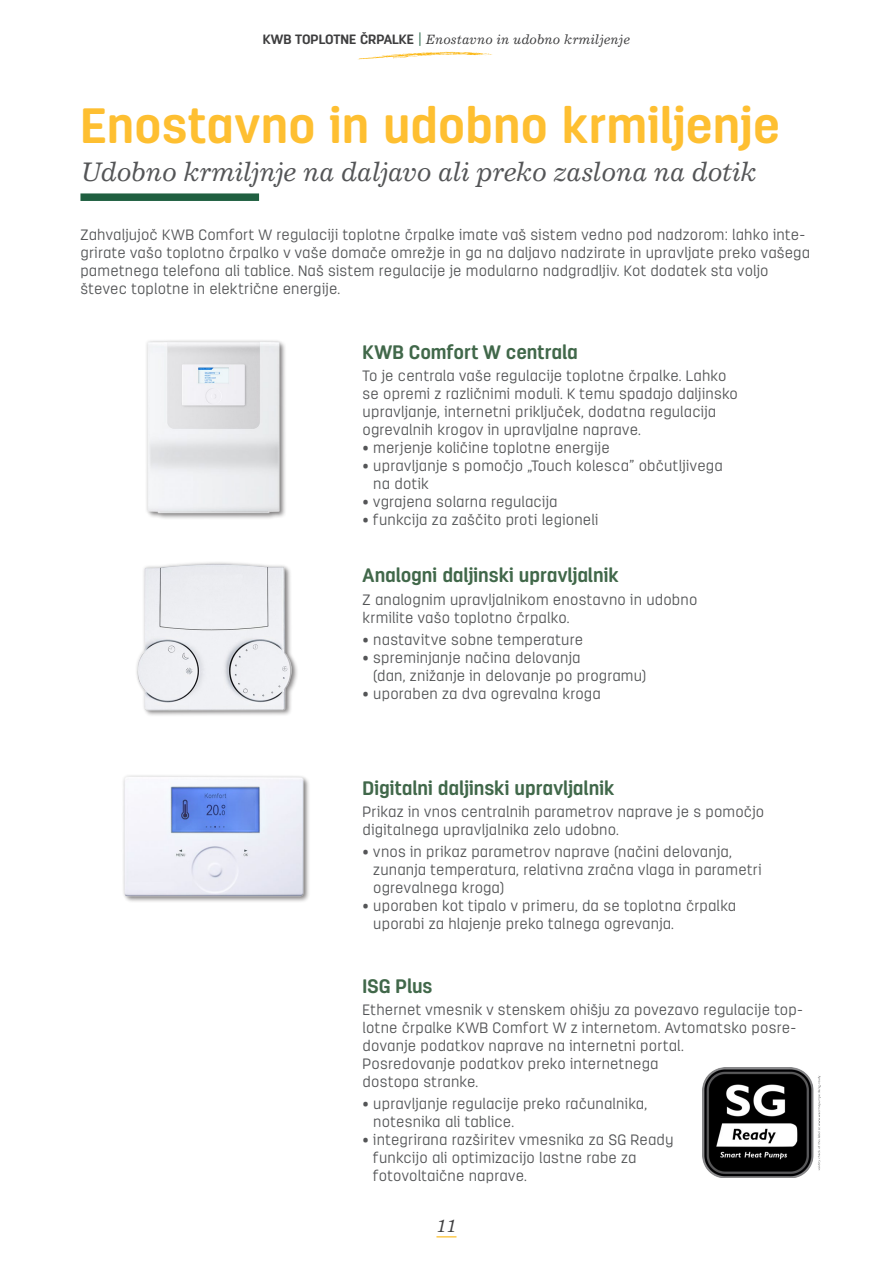
<style>
.page{position:relative;width:893px;height:1263px;background:#fff}
.page>*{position:absolute;margin:0;border:0;box-sizing:border-box;transform-origin:0 0}
._11_Titel_1{font:700 49.5px "Antartida Rounded";letter-spacing:-.005em;color:#febf31}
._12_Titel_2{font:italic 27px "Excelsior CE";letter-spacing:-.02em;color:#545557}
._15_Titel_Tabelle_Gr{font:700 19.5px "Antartida Rounded";letter-spacing:-.005em;color:#41684a}
.t1{font:italic 18px "Excelsior CE";color:#3e3e3f}
._21_Standard_10pt{font:300 15px/18px "Antartida Rounded";letter-spacing:.01em;color:#545557}
.t2{font:italic 13.5px "Excelsior CE";color:#3e3e3f}
.t3{font:700 13.5px "Antartida Rounded";color:#3e3e3f}
.s1{color:#1f5f40}
</style>
<div class="page">
<div style="left:80px;top:193px;width:179px;height:8px;background:#1f5f40"></div>
<img style="left:146px;top:340px;width:139px;height:179px">
<div style="left:136px;top:562px;width:163px;height:155px;background:#231f20;opacity:.5"></div>
<img style="left:136px;top:562px;width:159px;height:155px">
<img style="left:123px;top:775px;width:186px;height:127px">
<img style="left:702px;top:1067px;width:118px;height:110px">
<svg style="left:358px;top:52px;width:134px;height:8px"></svg>
<svg style="left:436px;top:1236px;width:20px;height:1px"></svg>
<p class="t3" style="left:263px;top:32px;width:48px">KWB Toplotne</p>
<p class="t3" style="left:360px;top:32px;width:9px">črpalke</p>
<p class="t2" style="left:418px;top:32px;width:214px"><span class="s1">|</span> Enostavno in udobno krmiljenje</p>
<p class="_11_Titel_1" style="left:80px;top:98px;width:701px">Enostavno in udobno krmiljenje</p>
<p class="_12_Titel_2" style="left:80px;top:156px;width:678px">Udobno krmiljnje na daljavo ali preko zaslona na dotik</p>
<p class="_21_Standard_10pt" style="left:80px;top:226px;width:731px">Zahvaljujoč KWB Comfort W regulaciji toplotne črpalke imate vaš sistem vedno pod nadzorom: lahko inte&shy;grirate vašo toplotno črpalko v vaše domače omrežje in ga na daljavo nadzirate in upravljate preko vašega pametnega telefona ali tablice. Naš sistem regulacije je modularno nadgradljiv. Kot dodatek sta voljo števec toplotne in električne energije.</p>
<p class="_15_Titel_Tabelle_Gr" style="left:363px;top:341px;width:217px">KWB Comfort W centrala</p>
<p class="_21_Standard_10pt" style="left:363px;top:367px;width:377px">To je centrala vaše regulacije toplotne črpalke. Lahko se opremi z različnimi moduli. K temu spadajo daljinsko upravljanje, internetni priključek, dodatna regulacija ogrevalnih krogov in upravljalne naprave.</p>
<p class="_21_Standard_10pt" style="left:363px;top:439px;width:249px">• merjenje količine toplotne energije</p>
<p class="_21_Standard_10pt" style="left:373px;top:457px;width:351px;text-indent:-11px">• upravljanje s pomočjo „Touch kolesca” občutljivega na dotik</p>
<p class="_21_Standard_10pt" style="left:363px;top:493px;width:196px">• vgrajena solarna regulacija</p>
<p class="_21_Standard_10pt" style="left:363px;top:511px;width:237px">• funkcija za zaščito proti legioneli</p>
<p class="_15_Titel_Tabelle_Gr" style="left:363px;top:565px;width:257px">Analogni daljinski upravljalnik</p>
<p class="_21_Standard_10pt" style="left:363px;top:591px;width:336px">Z analognim upravljalnikom enostavno in udobno krmilite vašo toplotno črpalko.</p>
<p class="_21_Standard_10pt" style="left:363px;top:631px;width:222px">• nastavitve sobne temperature</p>
<p class="_21_Standard_10pt" style="left:373px;top:649px;width:274px;text-indent:-11px">• spreminjanje načina delovanja<br>(dan, znižanje in delovanje po programu)</p>
<p class="_21_Standard_10pt" style="left:363px;top:685px;width:240px">• uporaben za dva ogrevalna kroga</p>
<p class="_15_Titel_Tabelle_Gr" style="left:363px;top:777px;width:253px">Digitalni daljinski upravljalnik</p>
<p class="_21_Standard_10pt" style="left:363px;top:803px;width:403px">Prikaz in vnos centralnih parametrov naprave je s pomočjo digitalnega upravljalnika zelo udobno.</p>
<p class="_21_Standard_10pt" style="left:373px;top:843px;width:390px;text-indent:-11px">• vnos in prikaz parametrov naprave (načini delovanja, zunanja temperatura, relativna zračna vlaga in parametri ogrevalnega kroga)</p>
<p class="_21_Standard_10pt" style="left:373px;top:897px;width:364px;text-indent:-11px">• uporaben kot tipalo v primeru, da se toplotna črpalka uporabi za hlajenje preko talnega ogrevanja.</p>
<p class="_15_Titel_Tabelle_Gr" style="left:363px;top:975px;width:71px">ISG Plus</p>
<p class="_21_Standard_10pt" style="left:363px;top:1001px;width:442px">Ethernet vmesnik v stenskem ohišju za povezavo regulacije top&shy;lotne črpalke KWB Comfort W z internetom. Avtomatsko posre&shy;dovanje podatkov naprave na internetni portal.<br>Posredovanje podatkov preko internetnega<br>dostopa stranke.</p>
<p class="_21_Standard_10pt" style="left:373px;top:1095px;width:275px;text-indent:-11px">• upravljanje regulacije preko računalnika, notesnika ali tablice.</p>
<p class="_21_Standard_10pt" style="left:373px;top:1131px;width:302px;text-indent:-11px">• integrirana razširitev vmesnika za SG Ready funkcijo ali optimizacijo lastne rabe za fotovoltaične naprave.</p>
<p class="t1" style="left:436px;top:1215px;width:22px">11</p>
</div>
